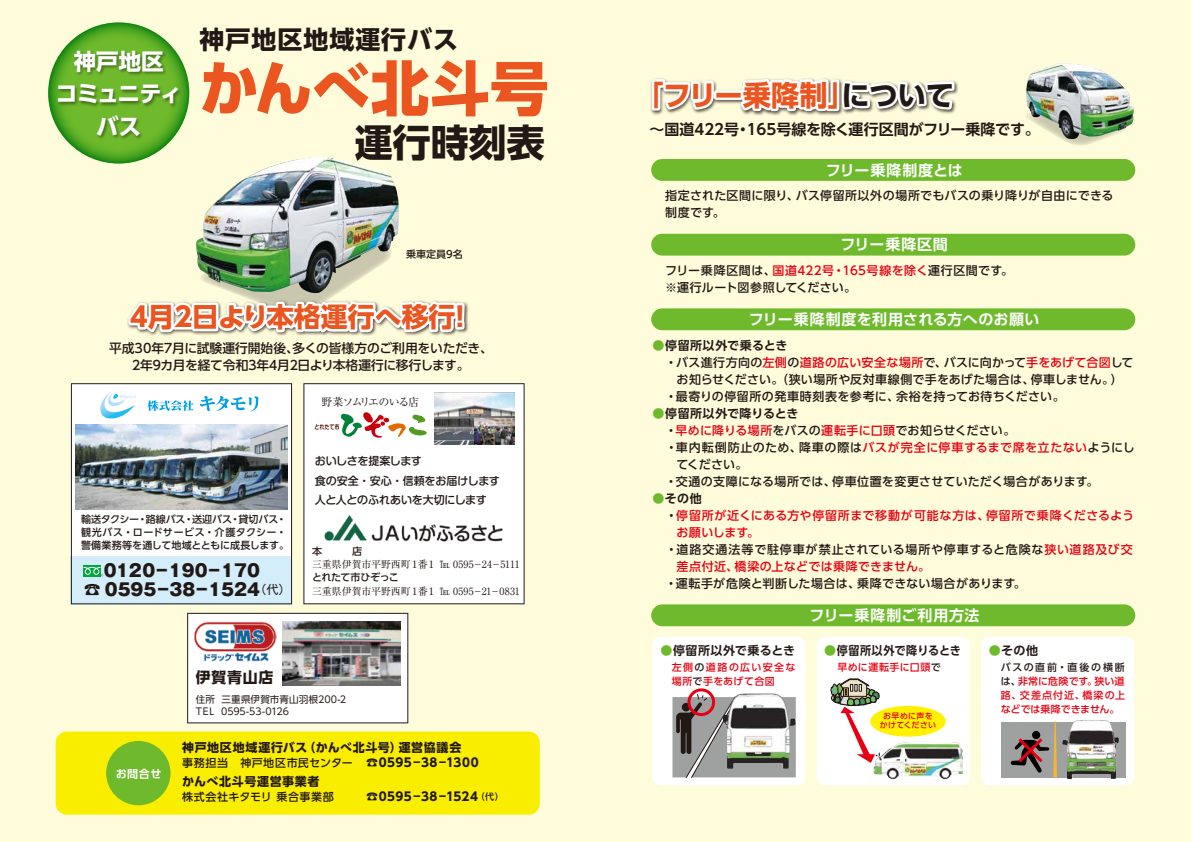
<style>
.page{position:relative;width:1191px;height:842px;background:#fffcdb}
.page>*{position:absolute;margin:0;border:0;box-sizing:border-box;transform-origin:0 0}
.t1{font:800 59px "UD Shin Go Pr 6";color:#ea5520}
.t2{font:700 38px "UD Shin Go Pr 6";color:#221815}
.t3{font:700 28.3px "UD Shin Go Pr 6";letter-spacing:-.005em;color:#ea5520}
.t4{font:700 26.9px "UD Shin Go Pr 6";letter-spacing:-.015em;color:#ea5520}
.t5{font:700 25px "UD Shin Go Pr 6";letter-spacing:.04em;color:#221815}
.t6{font:700 22.5px/32.5px "UD Shin Go Pr 6";letter-spacing:-.02em;color:#fff;text-align:center}
.t7{font:800 17px "Gothic MB101 Pr 6";color:#221815}
.t8{font:700 15px "UD Shin Go Pr 6 De";letter-spacing:.035em;color:#fff}
.t9{font:700 15px "UD Shin Go Pr 6 De";color:#221815}
.t10{font:700 14.9px "UD Shin Go Pr 6";letter-spacing:.05em;color:#221815}
.t11{font:500 12.8px/17px "UD Shin Go Pr 6";letter-spacing:-.02em;color:#221815;text-align:center}
.t12{font:500 12px/17px "UD Shin Go Pr 6";letter-spacing:.03em;color:#221815}
.t13{font:700 12px "UD Shin Go Pr 6";letter-spacing:.05em;color:#221815}
.t14{font:700 12px "UD Shin Go Pr 6 De";letter-spacing:.025em;color:#221815}
.t15{font:500 12px "UD Shin Go Pr 6";letter-spacing:.05em;color:#221815}
.t16{font:500 12px "UD Shin Go Pr 6";letter-spacing:.06em;color:#e60012}
.t17{font:500 12px "UD Shin Go Pr 6";letter-spacing:.065em;color:#221815}
.t18{font:500 12px "UD Shin Go Pr 6";letter-spacing:.01em;color:#221815}
.t19{font:500 12px "UD Shin Go Pr 6";letter-spacing:.035em;color:#e60012}
.t20{font:700 12px "UD Shin Go Pr 6 De";letter-spacing:.025em;color:#221815;scale:.93 1}
.t21{font:500 11px/19.2px "Shin M Go Pr 6";letter-spacing:-.02em;color:#221815}
.t22{font:500 11px "UD Shin Go Pr 6";letter-spacing:.05em;color:#221815}
.t23{font:11px "Ryumin Pr 6";letter-spacing:-.11em;color:#221815}
.t24{font:700 11px "UD Shin Go Pr 6 De";color:#fff}
.t25{font:500 10px/13px "UD Shin Go Pr 6";color:#221815}
.t26{font:500 10px/14px "UD Shin Go Pr 6";letter-spacing:.045em;color:#e60012;text-align:justify}
.t27{font:10px "Ryumin Pr 6";letter-spacing:-.015em;color:#221815}
.t28{font:500 10px/14px "UD Shin Go Pr 6";letter-spacing:.115em;color:#e60012}
.t29{font:500 10px "UD Shin Go Pr 6";letter-spacing:-.035em;color:#221815}
.t30{font:9.6px/12px "UD Shin Go Pr 6";letter-spacing:.005em;color:#221815}
.t31{font:500 8px/9px "UD Shin Go Pr 6";letter-spacing:.04em;color:#e60012;text-align:center}
.s1{font-weight:400;font-size:12px}
.s2{font-size:12px}
.s3{font-weight:700;font-size:12px}
.s4{font-weight:500}
.s5{font-weight:500;font-size:9px}
.s6{color:#221815}
.s7{color:#e60012}
.s8{color:#6fba2c}
</style>
<div class="page">
<svg style="left:71px;top:383px;width:221px;height:221px;fill:#fff"></svg>
<div style="left:303px;top:383px;width:221px;height:221px;background:#fff"></div>
<img style="left:202px;top:157px;width:197px;height:81px">
<div style="left:981px;top:636px;width:153px;height:149px;background:#fff;border-radius:9px"></div>
<div style="left:1000px;top:722px;width:125px;height:55px;background:#9fa0a0"></div>
<div style="left:652px;top:636px;width:153px;height:149px;background:#fff;border-radius:9px"></div>
<div style="left:816px;top:636px;width:153px;height:149px;background:#fff;border-radius:9px"></div>
<div style="left:57px;top:733px;width:482px;height:81px;background:#faee00;border-radius:10px"></div>
<div style="left:56px;top:732px;width:484px;height:83px;border:2px solid #faee00;border-radius:10px"></div>
<img style="left:127px;top:238px;width:340px;height:98px">
<img style="left:652px;top:83px;width:307px;height:33px">
<svg style="left:650px;top:78px;width:66px;height:35px"></svg>
<div style="left:714px;top:90px;width:29px;height:10px;border:5px solid #fff"></div>
<svg style="left:735px;top:78px;width:222px;height:36px"></svg>
<svg style="left:200px;top:396px;width:58px;height:15px"></svg>
<svg style="left:147px;top:400px;width:46px;height:11px"></svg>
<svg style="left:97px;top:391px;width:39px;height:30px"></svg>
<svg style="left:48px;top:22px;width:141px;height:141px"></svg>
<img style="left:53px;top:47px;width:135px;height:103px">
<div style="left:652px;top:160px;width:482px;height:20px;background:#6fba2c;border-radius:10px"></div>
<div style="left:651px;top:159px;width:484px;height:22px;border:2px solid #6fba2c;border-radius:10px"></div>
<div style="left:652px;top:235px;width:482px;height:20px;background:#6fba2c;border-radius:10px"></div>
<div style="left:651px;top:234px;width:484px;height:22px;border:2px solid #6fba2c;border-radius:10px"></div>
<div style="left:652px;top:309px;width:482px;height:20px;background:#6fba2c;border-radius:10px"></div>
<div style="left:651px;top:308px;width:484px;height:22px;border:2px solid #6fba2c;border-radius:10px"></div>
<div style="left:652px;top:605px;width:482px;height:20px;background:#6fba2c;border-radius:10px"></div>
<div style="left:651px;top:604px;width:484px;height:22px;border:2px solid #6fba2c;border-radius:10px"></div>
<div style="left:106px;top:741px;width:64px;height:64px;background:#6fba2c;border-radius:50%"></div>
<svg style="left:672px;top:693px;width:124px;height:85px"></svg>
<div style="left:687px;top:688px;width:28px;height:28px;border:3px solid #e60012;border-radius:50%"></div>
<svg style="left:1010px;top:722px;width:47px;height:55px"></svg>
<img style="left:434px;top:393px;width:81px;height:52px">
<img style="left:474px;top:418px;width:41px;height:27px">
<svg style="left:315px;top:412px;width:111px;height:26px"></svg>
<img style="left:322px;top:511px;width:182px;height:32px">
<div style="left:83px;top:565px;width:18px;height:11px;background:#00a73c"></div>
<svg style="left:83px;top:567px;width:20px;height:9px"></svg>
<svg style="left:830px;top:678px;width:49px;height:85px"></svg>
<div style="left:870px;top:706px;width:75px;height:31px;background:#fff100;border-radius:50%"></div>
<img style="left:873px;top:742px;width:90px;height:37px">
<img style="left:722px;top:693px;width:73px;height:75px">
<img style="left:1062px;top:720px;width:57px;height:59px">
<svg style="left:1062px;top:139px;width:40px;height:6px"></svg>
<img style="left:1026px;top:63px;width:107px;height:76px">
<div style="left:187px;top:613px;width:221px;height:110px;background:#fff"></div>
<img style="left:193px;top:621px;width:84px;height:41px">
<img style="left:282px;top:621px;width:118px;height:65px">
<img style="left:75px;top:424px;width:213px;height:85px">
<h3 class="t5" style="left:199px;top:19px;width:260px">神戸地区地域運行バス</h3>
<h3 class="t6" style="left:56px;top:45px;width:128px">神戸地区<br>コミュニティバス</h3>
<h1 class="t1" style="left:199px;top:40px;width:351px">かんべ北斗号</h1>
<h2 class="t2" style="left:355px;top:112px;width:191px">運行時刻表</h2>
<p class="t25" style="left:406px;top:248px;width:58px">乗車定員9名</p>
<h3 class="t4" style="left:125px;top:295px;width:349px">４月２日より本格運行へ移行！</h3>
<p class="t11" style="left:109px;top:339px;width:385px">平成30年７月に試験運行開始後、多くの皆様方のご利用をいただき、<br>２年９カ月を経て令和３年４月２日より本格運行に移行します。</p>
<p class="t23" style="left:321px;top:393px;width:99px">野菜ソムリエのいる店</p>
<p class="t25" style="left:81px;top:512px;width:209px">輸送タクシー・路線バス・送迎バス・貸切バス・観光バス・ロードサービス・介護タクシー・警備業務等を通して地域とともに成長します。</p>
<h3 class="t7" style="left:84px;top:575px;width:208px">☎ 0595－38－1524<span class="s1">（代）</span></h3>
<h3 class="t7" style="left:104px;top:556px;width:158px">0120－190－170</h3>
<p class="t21" style="left:315px;top:451px;width:187px">おいしさを提案します<br>食の安全・安心・信頼をお届けします人と人とのふれあいを大切にします</p>
<p class="t27" style="left:312px;top:557px;width:209px">三重県伊賀市平野西町１番１ ℡ 0595－24－5111</p>
<p class="t29" style="left:312px;top:569px;width:88px">とれたて市ひぞっこ</p>
<p class="t27" style="left:312px;top:583px;width:209px">三重県伊賀市平野西町１番１ ℡ 0595－21－0831</p>
<p class="t24" style="left:116px;top:765px;width:47px">お問合せ</p>
<p class="t10" style="left:196px;top:665px;width:79px">伊賀青山店</p>
<p class="t30" style="left:196px;top:693px;width:152px">住所 三重県伊賀市青山羽根200-2<br>TEL 0595-53-0126</p>
<p class="t13" style="left:182px;top:738px;width:281px">神戸地区地域運行バス（かんべ北斗号）運営協議会</p>
<p class="t22" style="left:182px;top:754px;width:298px">事務担当　神戸地区市民センター <span class="s2">☎</span><span class="s3">0595－38－1300</span></p>
<p class="t13" style="left:182px;top:772px;width:139px">かんべ北斗号運営事業者</p>
<p class="t22" style="left:182px;top:788px;width:153px">株式会社キタモリ 乗合事業部</p>
<p class="t13" style="left:366px;top:787px;width:139px"><span class="s4">☎</span>0595－38－1524<span class="s5">（代）</span></p>
<h3 class="t3" style="left:635px;top:72px;width:321px">「フリー乗降制」<span class="s6">について</span></h3>
<p class="t9" style="left:649px;top:117px;width:392px">～国道422号・165号線を除く運行区間がフリー乗降です。</p>
<p class="t8" style="left:825px;top:158px;width:138px">フリー乗降制度とは</p>
<p class="t12" style="left:652px;top:186px;width:462px">　指定された区間に限り、バス停留所以外の場所でもバスの乗り降りが自由にできる　制度です。</p>
<p class="t8" style="left:840px;top:232px;width:109px">フリー乗降区間</p>
<p class="t12" style="left:652px;top:261px;width:362px">　フリー乗降区間は、<span class="s7">国道422号・165号線を除く</span>運行区間です。　※運行ルート図参照してください。</p>
<p class="t8" style="left:749px;top:307px;width:292px">フリー乗降制度を利用される方へのお願い</p>
<p class="t14" style="left:652px;top:336px;width:136px"><span class="s8">●</span>停留所以外で乗るとき</p>
<p class="t12" style="left:665px;top:353px;width:470px">・バス進行方向の<span class="s7">左側</span>の<span class="s7">道路の広い安全な場所</span>で、バスに向かって<span class="s7">手をあげて合図</span>して</p>
<p class="t12" style="left:676px;top:370px;width:448px">お知らせください。（狭い場所や反対車線側で手をあげた場合は、停車しません。）</p>
<p class="t12" style="left:652px;top:387px;width:414px">　・最寄りの停留所の発車時刻表を参考に、余裕を持ってお待ちください。</p>
<p class="t14" style="left:652px;top:404px;width:147px"><span class="s8">●</span>停留所以外で降りるとき</p>
<p class="t18" style="left:652px;top:421px;width:364px">　・<span class="s7">早めに降りる場所</span>をバスの<span class="s7">運転手に口頭</span>でお知らせください。</p>
<p class="t15" style="left:652px;top:438px;width:484px">　・車内転倒防止のため、降車の際は<span class="s7">バスが完全に停車するまで席を立たない</span>ようにし</p>
<p class="t12" style="left:676px;top:456px;width:72px">てください。</p>
<p class="t12" style="left:652px;top:473px;width:447px">　・交通の支障になる場所では、停車位置を変更させていただく場合があります。</p>
<p class="t14" style="left:652px;top:489px;width:51px"><span class="s8">●</span>その他</p>
<p class="t16" style="left:665px;top:506px;width:470px"><span class="s6">・</span>停留所が近くにある方や停留所まで移動が可能な方は、停留所で乗降くださるよう</p>
<p class="t19" style="left:676px;top:523px;width:84px">お願いします。</p>
<p class="t17" style="left:652px;top:540px;width:482px">　・道路交通法等で駐停車が禁止されている場所や停車すると危険な<span class="s7">狭い道路及び交</span></p>
<p class="t19" style="left:676px;top:557px;width:255px">差点付近、橋梁の上などでは乗降できません。</p>
<p class="t12" style="left:652px;top:575px;width:375px">　・運転手が危険と判断した場合は、乗降できない場合があります。</p>
<p class="t8" style="left:809px;top:603px;width:171px">フリー乗降制ご利用方法</p>
<p class="t14" style="left:660px;top:641px;width:136px"><span class="s8">●</span>停留所以外で乗るとき</p>
<p class="t20" style="left:824px;top:641px;width:149px"><span class="s8">●</span>停留所以外で降りるとき</p>
<p class="t14" style="left:988px;top:641px;width:51px"><span class="s8">●</span>その他</p>
<p class="t26" style="left:837px;top:660px;width:105px">早めに運転手に口頭<span class="s6">で</span></p>
<p class="t26" style="left:1000px;top:660px;width:126px"><span class="s6">バスの直前・直後の横断は、</span>非常に危険です。狭い道路、交差点付近、橋梁の上などでは乗降できません。</p>
<p class="t28" style="left:672px;top:660px;width:125px">左側<span class="s6">の</span>道路の広い安全な場所<span class="s6">で</span>手をあげて合図</p>
<p class="t31" style="left:880px;top:711px;width:58px">お早めに声をかけてください</p>
</div>
